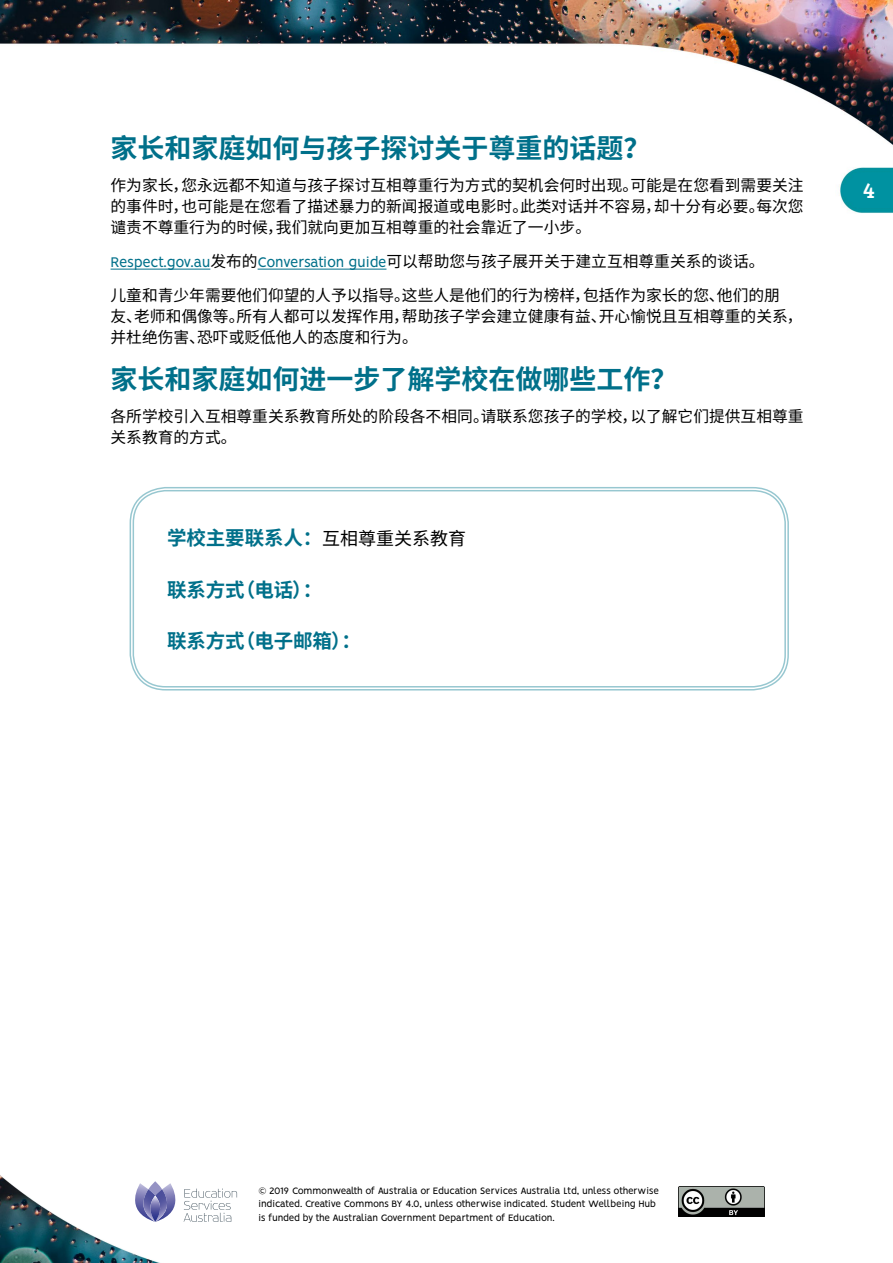
<style>
.page{position:relative;width:893px;height:1263px;background:#fff}
.page>*{position:absolute;margin:0;border:0;box-sizing:border-box;transform-origin:0 0}
.t1{font:700 27px "Noto Sans CJ Ksc";color:#00708a}
.t2{font:22.5px "Bree Serif";color:#fff}
.t3{font:700 19.5px "Noto Sans CJ Ksc";letter-spacing:-.005em;color:#00708a}
.t4{font:15.75px/21px "Noto Sans CJ Ksc";color:#000}
.t5{font:15.75px "Vision";letter-spacing:-.03em;color:#00708a}
.t6{font:10.5px/13.5px "Vision";letter-spacing:-.03em;color:#000}
.s1{font-family:"Noto Sans CJ Ksc";color:#000}
.s2{font-weight:400;font-size:18px;color:#000}
</style>
<div class="page">
<img style="left:0;top:0;width:893px;height:1263px">
<div style="left:303px;top:830px;width:590px;height:433px;background:#fff"></div>
<div style="left:122px;top:1181px;width:115px;height:41px;background:#fff"></div>
<svg style="left:135px;top:1183px;width:102px;height:39px"></svg>
<img style="left:679px;top:1186px;width:85px;height:30px">
<div style="left:130px;top:487px;width:659px;height:203px;border:1px solid #97c7d0;border-radius:36px"></div>
<div style="left:133px;top:490px;width:653px;height:197px;border:1px solid #97c7d0;border-radius:33px"></div>
<hr style="left:111px;top:269px;width:99px;height:1px;background:#00708a">
<hr style="left:258px;top:269px;width:128px;height:1px;background:#00708a">
<h1 class="t1" style="left:111px;top:132px;width:542px">家长和家庭如何与孩子探讨关于尊重的话题？</h1>
<p class="t4" style="left:111px;top:175px;width:695px;text-align:justify">作为家长，您永远都不知道与孩子探讨互相尊重行为方式的契机会何时出现。可能是在您看到需要关注的事件时，也可能是在您看了描述暴力的新闻报道或电影时。此类对话并不容易，却十分有必要。每次您谴责不尊重行为的时候，我们就向更加互相尊重的社会靠近了一小步。</p>
<p class="t5" style="left:111px;top:253px;width:656px">Respect.gov.au<span class="s1">发布的</span>Conversation guide<span class="s1">可以帮助您与孩子展开关于建立互相尊重关系的谈话。</span></p>
<p class="t4" style="left:111px;top:285px;width:693px">儿童和青少年需要他们仰望的人予以指导。这些人是他们的行为榜样，包括作为家长的您、他们的朋<br>友、老师和偶像等。所有人都可以发挥作用，帮助孩子学会建立健康有益、开心愉悦且互相尊重的关系，并杜绝伤害、恐吓或贬低他人的态度和行为。</p>
<h1 class="t1" style="left:111px;top:364px;width:569px">家长和家庭如何进一步了解学校在做哪些工作？</h1>
<p class="t4" style="left:111px;top:406px;width:695px">各所学校引入互相尊重关系教育所处的阶段各不相同。请联系您孩子的学校，以了解它们提供互相尊重关系教育的方式。</p>
<p class="t3" style="left:167px;top:527px;width:301px">学校主要联系人：<span class="s2">互相尊重关系教育</span></p>
<p class="t3" style="left:167px;top:578px;width:157px">联系方式（电话）：</p>
<p class="t3" style="left:167px;top:629px;width:195px">联系方式（电子邮箱）：</p>
<h2 class="t2" style="left:863px;top:173px;width:14px">4</h2>
<p class="t6" style="left:259px;top:1185px;width:402px">© 2019 Commonwealth of Australia or Education Services Australia Ltd, unless otherwise indicated. Creative Commons BY 4.0, unless otherwise indicated. Student Wellbeing Hub is funded by the Australian Government Department of Education.</p>
</div>
